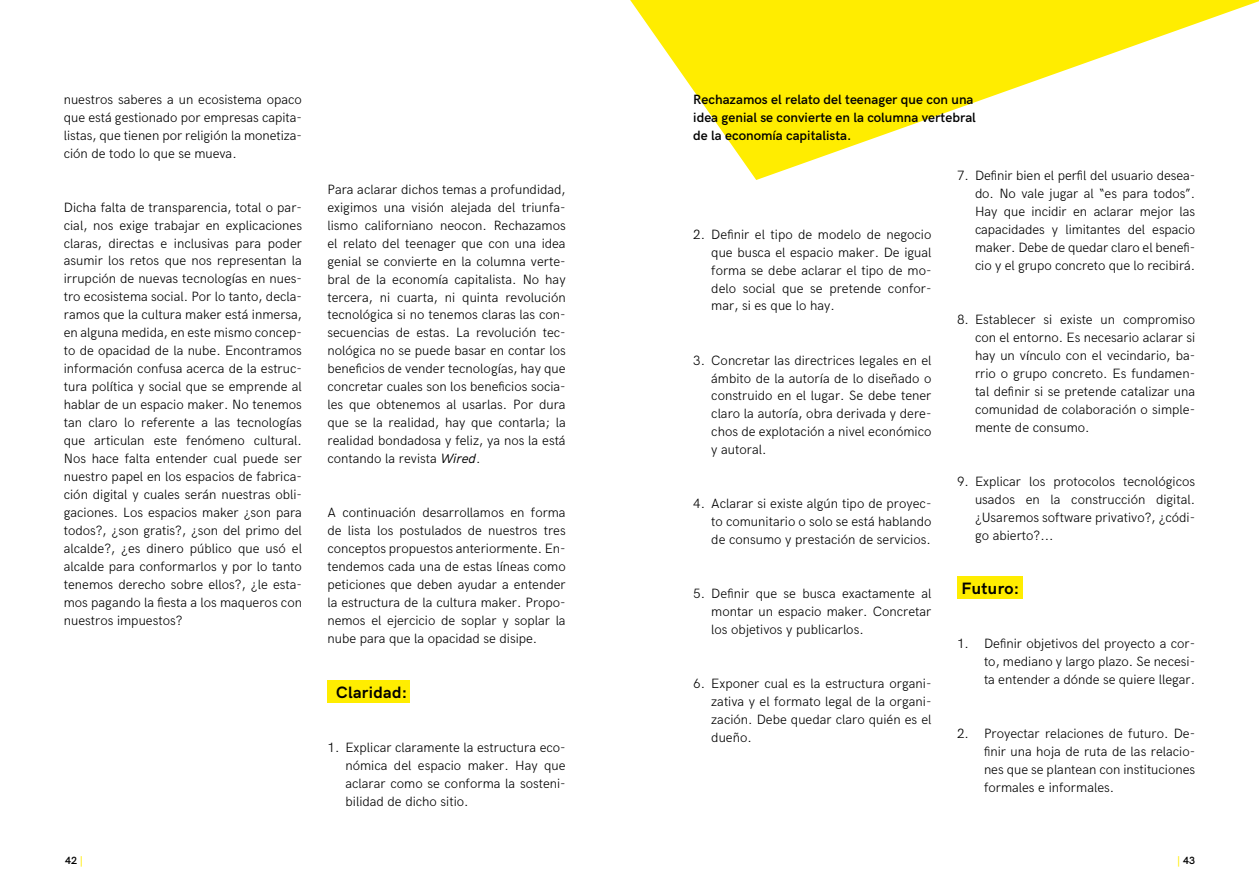
<style>
.page{position:relative;width:1259px;height:893px;background:#fff}
.page>*{position:absolute;margin:0;border:0;box-sizing:border-box;transform-origin:0 0}
.t1{font:700 16.5px "HK Grotesk";letter-spacing:.02em;color:#000}
.t2{font:300 13.5px/18px "HK Grotesk";color:#000;text-align:justify}
.t3{font:600 13.5px/18px "HK Grotesk";color:#000}
.t4{font:600 10.5px "HK Grotesk";color:#000}
.s1{font-weight:400;font-style:italic}
.s2{color:#ffed00}
</style>
<div class="page">
<div style="left:327px;top:680px;width:83px;height:22px;background:#ffed00"></div>
<div style="left:957px;top:576px;width:65px;height:23px;background:#ffed00"></div>
<svg style="left:630px;top:0;width:629px;height:180px;fill:#ffed03"></svg>
<p class="t2" style="left:64px;top:89px;width:240px">nuestros saberes a un ecosistema opaco que está gestionado por empresas capita&shy;listas, que tienen por religión la monetiza&shy;ción de todo lo que se mueva.</p>
<p class="t2" style="left:64px;top:197px;width:240px">Dicha falta de transparencia, total o par&shy;cial, nos exige trabajar en explicaciones claras, directas e inclusivas para poder asumir los retos que nos representan la irrupción de nuevas tecnologías en nues&shy;tro ecosistema social. Por lo tanto, decla&shy;ramos que la cultura maker está inmersa, en alguna medida, en este mismo concep&shy;to de opacidad de la nube. Encontramos información confusa acerca de la estruc&shy;tura política y social que se emprende al hablar de un espacio maker. No tenemos tan claro lo referente a las tecnologías que articulan este fenómeno cultural.<br>Nos hace falta entender cual puede ser nuestro papel en los espacios de fabrica&shy;ción digital y cuales serán nuestras obli&shy;gaciones. Los espacios maker ¿son para todos?, ¿son gratis?, ¿son del primo del alcalde?, ¿es dinero público que usó el alcalde para conformarlos y por lo tanto tenemos derecho sobre ellos?, ¿le esta&shy;mos pagando la fiesta a los maqueros con nuestros impuestos?</p>
<p class="t2" style="left:327px;top:179px;width:240px">Para aclarar dichos temas a profundidad, exigimos una visión alejada del triunfa&shy;lismo californiano neocon. Rechazamos el relato del teenager que con una idea genial se convierte en la columna verte&shy;bral de la economía capitalista. No hay tercera, ni cuarta, ni quinta revolución tecnológica si no tenemos claras las con&shy;secuencias de estas. La revolución tec&shy;nológica no se puede basar en contar los beneficios de vender tecnologías, hay que concretar cuales son los beneficios socia&shy;les que obtenemos al usarlas. Por dura que se la realidad, hay que contarla; la realidad bondadosa y feliz, ya nos la está contando la revista <span class="s1">Wired</span>.</p>
<p class="t2" style="left:327px;top:503px;width:240px">A continuación desarrollamos en forma de lista los postulados de nuestros tres conceptos propuestos anteriormente. En&shy;tendemos cada una de estas líneas como peticiones que deben ayudar a entender la estructura de la cultura maker. Propo&shy;nemos el ejercicio de soplar y soplar la nube para que la opacidad se disipe.</p>
<p class="t1" style="left:336px;top:679px;width:73px">Claridad:</p>
<p class="t2" style="left:345px;top:737px;width:222px;text-indent:-18px">1. Explicar claramente la estructura eco&shy;nómica del espacio maker. Hay que aclarar como se conforma la sosteni&shy;bilidad de dicho sitio.</p>
<p class="t3" style="left:693px;top:89px;width:284px">Rechazamos el relato del teenager que con una idea genial se convierte en la columna vertebral de la economía capitalista.</p>
<p class="t2" style="left:711px;top:224px;width:222px;text-indent:-18px">2. Definir el tipo de modelo de negocio que busca el espacio maker. De igual forma se debe aclarar el tipo de mo&shy;delo social que se pretende confor&shy;mar, si es que lo hay.</p>
<p class="t2" style="left:711px;top:350px;width:222px;text-indent:-18px">3. Concretar las directrices legales en el ámbito de la autoría de lo diseñado o construido en el lugar. Se debe tener claro la autoría, obra derivada y dere&shy;chos de explotación a nivel económico y autoral.</p>
<p class="t2" style="left:711px;top:494px;width:222px;text-indent:-18px">4. Aclarar si existe algún tipo de proyec&shy;to comunitario o solo se está hablando de consumo y prestación de servicios.</p>
<p class="t2" style="left:711px;top:584px;width:222px;text-indent:-18px">5. Definir que se busca exactamente al montar un espacio maker. Concretar los objetivos y publicarlos.</p>
<p class="t2" style="left:711px;top:674px;width:222px;text-indent:-18px">6. Exponer cual es la estructura organi&shy;zativa y el formato legal de la organi&shy;zación. Debe quedar claro quién es el dueño.</p>
<p class="t2" style="left:975px;top:165px;width:222px;text-indent:-18px">7. Definir bien el perfil del usuario desea&shy;do. No vale jugar al “es para todos”.<br>Hay que incidir en aclarar mejor las capacidades y limitantes del espacio maker. Debe de quedar claro el benefi&shy;cio y el grupo concreto que lo recibirá.</p>
<p class="t2" style="left:975px;top:309px;width:222px;text-indent:-18px">8. Establecer si existe un compromiso con el entorno. Es necesario aclarar si hay un vínculo con el vecindario, ba&shy;rrio o grupo concreto. Es fundamen&shy;tal definir si se pretende catalizar una comunidad de colaboración o simple&shy;mente de consumo.</p>
<p class="t2" style="left:975px;top:471px;width:222px;text-indent:-18px">9. Explicar los protocolos tecnológicos usados en la construcción digital. ¿Usaremos software privativo?, ¿códi&shy;go abierto?...</p>
<p class="t1" style="left:961px;top:576px;width:59px">Futuro:</p>
<p class="t2" style="left:984px;top:633px;width:213px;text-indent:-27px">1. Definir objetivos del proyecto a cor&shy;to, mediano y largo plazo. Se necesi&shy;ta entender a dónde se quiere llegar.</p>
<p class="t2" style="left:984px;top:723px;width:213px;text-indent:-27px">2. Proyectar relaciones de futuro. De&shy;finir una hoja de ruta de las relacio&shy;nes que se plantean con instituciones formales e informales.</p>
<p class="t4" style="left:65px;top:853px;width:19px">42 <span class="s2">|</span></p>
<p class="t4" style="left:1177px;top:853px;width:19px"><span class="s2">|</span> 43</p>
</div>
